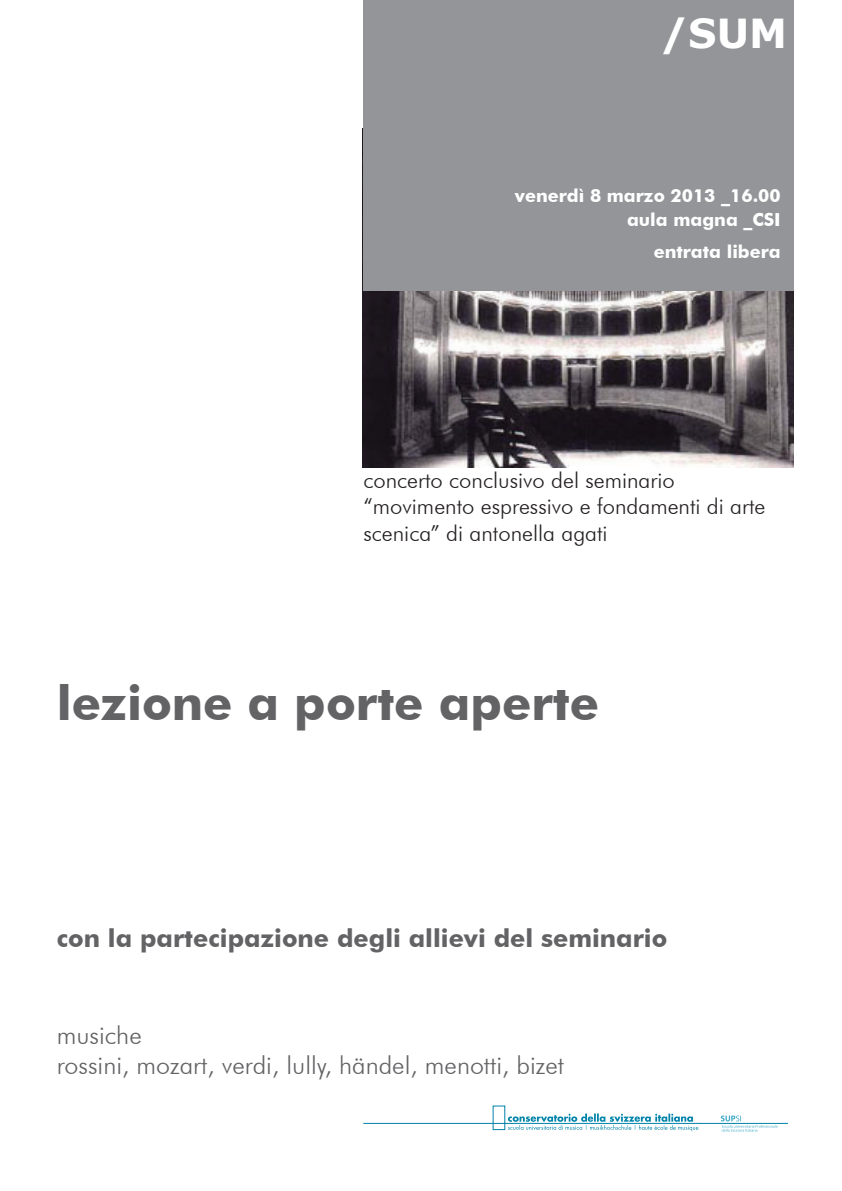
<style>
.page{position:relative;width:842px;height:1191px;background:#fff}
.page>*{position:absolute;margin:0;border:0;box-sizing:border-box;transform-origin:0 0}
.t1{font:700 48px "Futura BT";color:#636366}
.t2{font:700 40px "Verdana";color:#fff}
.t3{font:300 25px/30px "Futura BT";color:#636366}
.t4{font:700 25px "Futura BT";color:#636366}
.t5{font:300 22px/26.4px "Futura BT";color:#231f20}
.t6{font:700 18px/24px "Futura BT";color:#fff;text-align:right}
</style>
<div class="page">
<img style="left:363px;top:291px;width:431px;height:176px">
<div style="left:363px;top:0;width:431px;height:291px;background:#939598"></div>
<svg style="left:363px;top:1105px;width:424px;height:26px"></svg>
<h2 class="t2" style="left:661px;top:5px;width:128px">/SUM</h2>
<p class="t6" style="left:515px;top:184px;width:267px">venerdì 8 marzo 2013 _16.00 aula magna _CSI</p>
<p class="t6" style="left:654px;top:240px;width:128px">entrata libera</p>
<p class="t5" style="left:363px;top:466px;width:403px">concerto conclusivo del seminario “movimento espressivo e fondamenti di arte scenica” di antonella agati</p>
<h1 class="t1" style="left:57px;top:674px;width:544px">lezione a porte aperte</h1>
<p class="t4" style="left:57px;top:923px;width:612px">con la partecipazione degli allievi del seminario</p>
<p class="t3" style="left:57px;top:1020px;width:509px">musiche<br>rossini, mozart, verdi, lully, händel, menotti, bizet</p>
</div>
